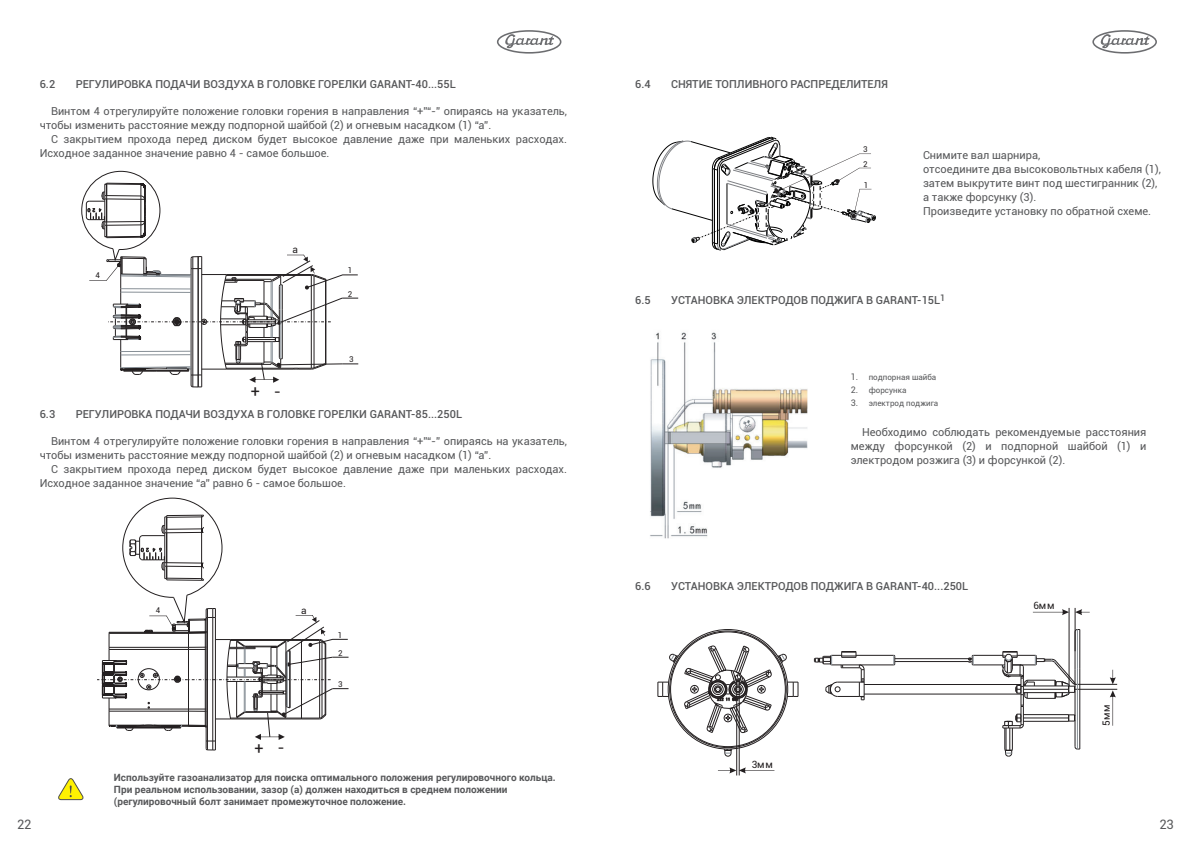
<style>
.page{position:relative;width:1191px;height:842px;background:#fff}
.page>*{position:absolute;margin:0;border:0;box-sizing:border-box;transform-origin:0 0}
.t1{font:16px "Roboto";color:#231f20}
.t2{font:13px "Roboto";color:#57585a}
.t3{font:11px/14px "Roboto";color:#57585a}
.t4{font:500 11px "Roboto";color:#57585a}
.t5{font:700 10px/12px "Roboto";color:#57585a}
.t6{font:10px "Roboto";letter-spacing:.03em;color:#231f20}
.t7{font:8px "Roboto";color:#57585a}
.t8{font:8px "Roboto";color:#231f20}
.s1{font-size:9px}
</style>
<div class="page">
<svg style="left:652px;top:137px;width:224px;height:114px"></svg>
<img style="left:650px;top:332px;width:158px;height:207px">
<hr style="left:1068px;top:608px;width:1px;height:78px;background:#231f20">
<hr style="left:1074px;top:689px;width:43px;height:1px;background:#231f20">
<hr style="left:736px;top:683px;width:1px;height:92px;background:#231f20">
<hr style="left:1074px;top:608px;width:1px;height:43px;background:#231f20">
<hr style="left:1074px;top:684px;width:43px;height:1px;background:#231f20">
<hr style="left:739px;top:683px;width:1px;height:92px;background:#231f20">
<svg style="left:1033px;top:609px;width:36px;height:6px"></svg>
<svg style="left:1110px;top:690px;width:5px;height:36px"></svg>
<svg style="left:1075px;top:609px;width:14px;height:6px"></svg>
<svg style="left:1109px;top:670px;width:6px;height:14px"></svg>
<svg style="left:718px;top:767px;width:56px;height:6px"></svg>
<svg style="left:684px;top:645px;width:87px;height:88px"></svg>
<svg style="left:657px;top:682px;width:11px;height:15px"></svg>
<svg style="left:787px;top:682px;width:12px;height:15px"></svg>
<svg style="left:723px;top:749px;width:9px;height:8px"></svg>
<svg style="left:777px;top:653px;width:10px;height:10px"></svg>
<svg style="left:669px;top:654px;width:9px;height:9px"></svg>
<hr style="left:894px;top:661px;width:74px;height:1px;background:#231f20">
<hr style="left:894px;top:658px;width:74px;height:1px;background:#231f20">
<hr style="left:859px;top:665px;width:34px;height:1px;background:#231f20">
<hr style="left:856px;top:655px;width:37px;height:1px;background:#231f20">
<hr style="left:864px;top:694px;width:157px;height:1px;background:#231f20">
<hr style="left:864px;top:684px;width:157px;height:1px;background:#231f20">
<hr style="left:1079px;top:629px;width:1px;height:40px;background:#231f20">
<hr style="left:1079px;top:669px;width:1px;height:80px;background:#231f20">
<svg style="left:814px;top:651px;width:51px;height:49px"></svg>
<svg style="left:893px;top:655px;width:2px;height:10px"></svg>
<hr style="left:1077px;top:629px;width:1px;height:40px;background:#878f96">
<svg style="left:967px;top:651px;width:112px;height:106px"></svg>
<svg style="left:81px;top:171px;width:277px;height:217px"></svg>
<svg style="left:97px;top:498px;width:251px;height:253px"></svg>
<svg style="left:497px;top:30px;width:64px;height:24px"></svg>
<svg style="left:1092px;top:30px;width:65px;height:24px"></svg>
<svg style="left:58px;top:778px;width:26px;height:23px"></svg>
<p class="t4" style="left:40px;top:76px;width:17px">6.2</p>
<p class="t4" style="left:76px;top:76px;width:382px">РЕГУЛИРОВКА ПОДАЧИ ВОЗДУХА В ГОЛОВКЕ ГОРЕЛКИ GARANT-40...55L</p>
<p class="t3" style="left:40px;top:103px;width:529px;text-indent:11px">Винтом 4 отрегулируйте положение головки горения в направления “+”“-” опираясь на указатель, чтобы изменить расстояние между подпорной шайбой (2) и огневым насадком (1) “а”.</p>
<p class="t3" style="left:40px;top:131px;width:529px;text-indent:11px">С закрытием прохода перед диском будет высокое давление даже при маленьких расходах.<br>Исходное заданное значение равно 4 - самое большое.</p>
<p class="t8" style="left:96px;top:269px;width:6px">4</p>
<p class="t6" style="left:293px;top:243px;width:7px">a</p>
<p class="t1" style="left:251px;top:372px;width:32px">+ -</p>
<p class="t1" style="left:251px;top:380px;width:32px">+ -</p>
<p class="t8" style="left:348px;top:265px;width:6px">1</p>
<p class="t8" style="left:348px;top:288px;width:6px">2</p>
<p class="t8" style="left:349px;top:354px;width:6px">3</p>
<p class="t4" style="left:40px;top:406px;width:17px">6.3</p>
<p class="t4" style="left:76px;top:406px;width:388px">РЕГУЛИРОВКА ПОДАЧИ ВОЗДУХА В ГОЛОВКЕ ГОРЕЛКИ GARANT-85...250L</p>
<p class="t3" style="left:40px;top:434px;width:529px;text-indent:11px">Винтом 4 отрегулируйте положение головки горения в направления “+”“-” опираясь на указатель, чтобы изменить расстояние между подпорной шайбой (2) и огневым насадком (1) “а”.</p>
<p class="t3" style="left:40px;top:462px;width:529px;text-indent:11px">С закрытием прохода перед диском будет высокое давление даже при маленьких расходах.<br>Исходное заданное значение “а” равно 6 - самое большое.</p>
<p class="t8" style="left:156px;top:605px;width:6px">4</p>
<p class="t6" style="left:301px;top:603px;width:7px">a</p>
<p class="t1" style="left:254px;top:736px;width:32px">+ -</p>
<p class="t1" style="left:254px;top:744px;width:32px">+ -</p>
<p class="t8" style="left:338px;top:629px;width:6px">1</p>
<p class="t8" style="left:338px;top:647px;width:6px">2</p>
<p class="t8" style="left:338px;top:679px;width:6px">3</p>
<p class="t5" style="left:114px;top:771px;width:443px">Используйте газоанализатор для поиска оптимального положения регулировочного кольца.</p>
<p class="t5" style="left:114px;top:783px;width:395px">При реальном использовании, зазор (а) должен находиться в среднем положении (регулировочный болт занимает промежуточное положение.</p>
<p class="t4" style="left:635px;top:76px;width:17px">6.4</p>
<p class="t4" style="left:671px;top:76px;width:218px">СНЯТИЕ ТОПЛИВНОГО РАСПРЕДЕЛИТЕЛЯ</p>
<p class="t8" style="left:863px;top:144px;width:6px">3</p>
<p class="t8" style="left:864px;top:179px;width:6px">1</p>
<p class="t8" style="left:863px;top:158px;width:6px">2</p>
<p class="t3" style="left:923px;top:147px;width:119px">Снимите вал шарнира,</p>
<p class="t3" style="left:923px;top:161px;width:239px">отсоедините два высоковольтных кабеля (1),</p>
<p class="t3" style="left:923px;top:175px;width:236px">затем выкрутите винт под шестигранник (2),</p>
<p class="t3" style="left:923px;top:189px;width:115px">а также форсунку (3).</p>
<p class="t3" style="left:923px;top:203px;width:230px">Произведите установку по обратной схеме.</p>
<p class="t4" style="left:635px;top:293px;width:17px">6.5</p>
<p class="t4" style="left:671px;top:293px;width:276px">УСТАНОВКА ЭЛЕКТРОДОВ ПОДЖИГА В GARANT-15L<sup>1</sup></p>
<p class="t7" style="left:850px;top:371px;width:87px"><span class="s1">1.</span> подпорная шайба</p>
<p class="t7" style="left:850px;top:384px;width:57px"><span class="s1">2.</span> форсунка</p>
<p class="t7" style="left:850px;top:397px;width:89px"><span class="s1">3.</span> электрод поджига</p>
<p class="t8" style="left:867px;top:388px;width:6px">3</p>
<p class="t8" style="left:868px;top:424px;width:6px">1</p>
<p class="t8" style="left:867px;top:402px;width:6px">2</p>
<p class="t3" style="left:850px;top:424px;width:297px;text-align:justify;text-indent:11px">Необходимо соблюдать рекомендуемые расстояния между форсункой (2) и подпорной шайбой (1) и электродом розжига (3) и форсункой (2).</p>
<p class="t4" style="left:635px;top:578px;width:17px">6.6</p>
<p class="t4" style="left:671px;top:578px;width:298px">УСТАНОВКА ЭЛЕКТРОДОВ ПОДЖИГА В GARANT-40...250L</p>
<p class="t6" style="left:751px;top:757px;width:23px">3мм</p>
<p class="t6" style="left:1033px;top:598px;width:23px">6мм</p>
<p class="t6" style="left:1099px;top:726px;width:23px;rotate:-90deg">5мм</p>
<p class="t2" style="left:17px;top:815px;width:16px">22</p>
<p class="t2" style="left:1159px;top:815px;width:16px">23</p>
</div>
